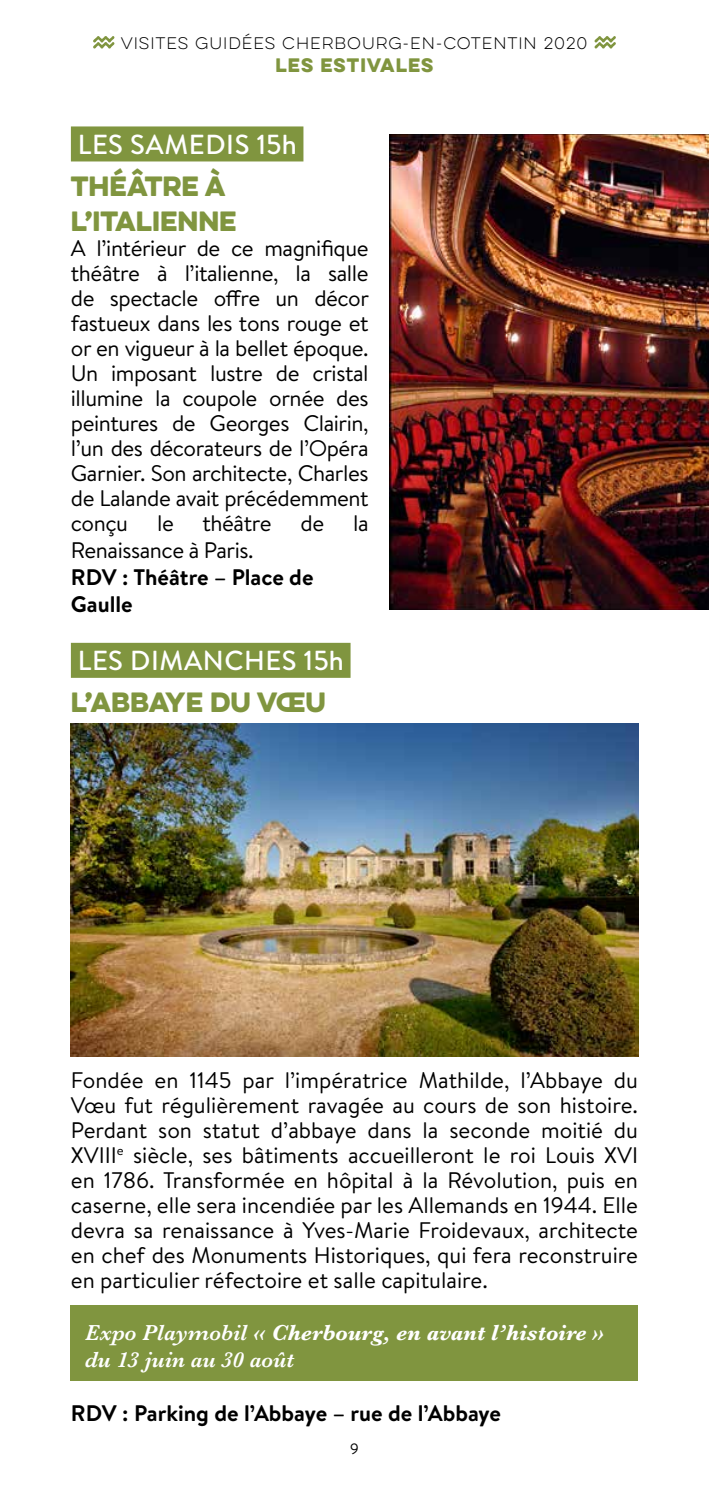
<style>
.page{position:relative;width:709px;height:1489px;background:#fff}
.page>*{position:absolute;margin:0;border:0;box-sizing:border-box;transform-origin:0 0}
.t1{font:500 27.5px "Brandon Text";letter-spacing:.02em;color:#fff}
.t2{font:25px/35px "Eveleth Clean";color:#80953f}
.t3{font:22.5px/25px "Brandon Text";letter-spacing:-.02em;color:#000;text-align:justify}
.t4{font:700 22.5px/27px "Brandon Text";color:#000}
.t5{font:italic 600 22.5px/27px "Baskerville";color:#fff}
.t6{font:17.5px "Eveleth Clean";letter-spacing:.06em;color:#80953f}
.t7{font:100 15px "Eveleth Clean";letter-spacing:.06em;color:#000}
.t8{font:15px "Brandon Text";color:#000}
.s1{font-weight:700}
</style>
<div class="page">
<svg style="left:93px;top:36px;width:21px;height:12px"></svg>
<svg style="left:594px;top:36px;width:22px;height:12px"></svg>
<img style="left:390px;top:135px;width:319px;height:474px">
<div style="left:71px;top:126px;width:232px;height:35px;background:#80953f"></div>
<div style="left:71px;top:642px;width:279px;height:35px;background:#80953f"></div>
<div style="left:71px;top:1305px;width:567px;height:75px;background:#80953f"></div>
<img style="left:71px;top:723px;width:567px;height:333px">
<p class="t7" style="left:121px;top:32px;width:468px">VISITES GUIDÉES CHERBOURG-EN-COTENTIN 2020</p>
<p class="t6" style="left:275px;top:52px;width:159px">LES ESTIVALES</p>
<p class="t1" style="left:78px;top:125px;width:221px">LES SAMEDIS 15h</p>
<p class="t2" style="left:71px;top:168px;width:167px">THÉÂTRE À<br>L’ITALIENNE</p>
<p class="t3" style="left:71px;top:235px;width:300px">A l’intérieur de ce magnifique théâtre à l’italienne, la salle de spectacle offre un décor fastueux dans les tons rouge et or en vigueur à la bellet époque.<br>Un imposant lustre de cristal illumine la coupole ornée des peintures de Georges Clairin, l’un des décorateurs de l’Opéra Garnier. Son architecte, Charles de Lalande avait précédemment conçu</p>
<p class="t3" style="left:157px;top:510px;width:18px">le</p>
<p class="t3" style="left:202px;top:510px;width:71px">théâtre</p>
<p class="t3" style="left:300px;top:510px;width:25px">de</p>
<p class="t3" style="left:353px;top:510px;width:17px">la</p>
<p class="t3" style="left:71px;top:537px;width:184px">Renaissance à Paris.</p>
<p class="t4" style="left:71px;top:563px;width:244px">RDV : Théâtre – Place de<br>Gaulle</p>
<p class="t1" style="left:78px;top:642px;width:268px">LES DIMANCHES 15h</p>
<p class="t2" style="left:71px;top:684px;width:256px">L’ABBAYE DU VŒU</p>
<p class="t3" style="left:71px;top:1066px;width:568px">Fondée en 1145 par l’impératrice Mathilde, l’Abbaye du Vœu fut régulièrement ravagée au cours de son histoire.<br>Perdant son statut d’abbaye dans la seconde moitié du XVIII<sup>e</sup> siècle, ses bâtiments accueilleront le roi Louis XVI en 1786. Transformée en hôpital à la Révolution, puis en caserne, elle sera incendiée par les Allemands en 1944. Elle devra sa renaissance à Yves-Marie Froidevaux, architecte en chef des Monuments Historiques, qui fera reconstruire en particulier réfectoire et salle capitulaire.</p>
<p class="t5" style="left:85px;top:1318px;width:521px">Expo Playmobil « <span class="s1">Cherbourg, en avant l’histoire</span> » du 13 juin au 30 août</p>
<p class="t4" style="left:71px;top:1398px;width:432px">RDV : Parking de l’Abbaye – rue de l’Abbaye</p>
<p class="t8" style="left:350px;top:1437px;width:10px">9</p>
</div>
